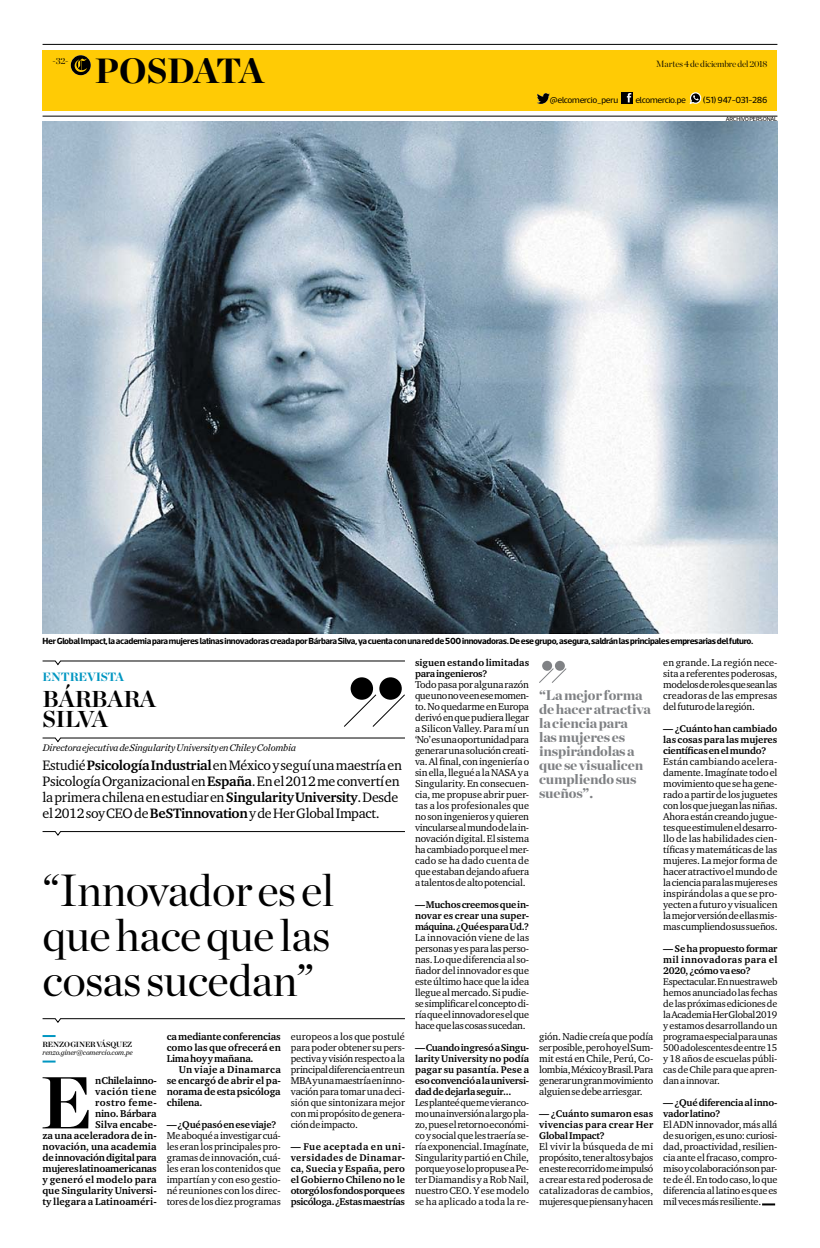
<style>
.page{position:relative;width:820px;height:1248px;background:#fff}
.page>*{position:absolute;margin:0;border:0;box-sizing:border-box;transform-origin:0 0}
.t1{font:700 73.3px "Chronicle Display";color:#000}
.t2{font:45px/45px "Chronicle Display";letter-spacing:-.01em;color:#000;text-align:justify}
.t3{font:900 35px "Chronicle Display";letter-spacing:-.02em;color:#000}
.t4{font:700 23px/20px "Chronicle Display";letter-spacing:-.02em;color:#000}
.t5{font:14px/16px "Charter ITC Pro";letter-spacing:-.02em;color:#000}
.t6{font:900 14px/14px "Chronicle Display";letter-spacing:-.01em;color:#808285}
.t7{font:900 12px "Chronicle Display";letter-spacing:-.01em;color:#0096c1}
.t8{font:10.2px/11px "Charter ITC Pro";letter-spacing:-.02em;color:#000;text-align:justify}
.t9{font:700 10.2px/11px "Charter ITC Pro";color:#000;text-align:justify}
.t10{font:700 10px/11px "Charter ITC Pro";letter-spacing:-.02em;color:#000;text-align:justify}
.t11{font:10px/11px "Charter ITC Pro";letter-spacing:-.01em;color:#000;text-align:justify}
.t12{font:italic 10px "Chronicle Text G1";letter-spacing:-.02em;color:#000}
.t13{font:700 10px/11px "Charter ITC Pro";letter-spacing:.005em;color:#000}
.t14{font:700 9px "Acto";letter-spacing:-.03em;color:#000}
.t15{font:9px "Acto";letter-spacing:-.03em;color:#000}
.t16{font:300 9px "Chronicle Display";letter-spacing:-.025em;color:#000}
.t17{font:9px "Chronicle Display";color:#000}
.t18{font:italic 7.5px "Chronicle Text G1";letter-spacing:-.02em;color:#000}
.t19{font:700 7.5px "Chronicle Display";letter-spacing:-.02em;color:#000}
.t20{font:6px "Acto";letter-spacing:-.03em;color:#000}
.s1{font-weight:700}
</style>
<div class="page">
<hr style="left:43px;top:44px;width:734px;height:1px;background:#000">
<div style="left:43px;top:50px;width:734px;height:60px;background:#ffcb05"></div>
<svg style="left:71px;top:55px;width:20px;height:20px"></svg>
<svg style="left:75px;top:58px;width:12px;height:14px"></svg>
<svg style="left:537px;top:93px;width:12px;height:11px"></svg>
<div style="left:621px;top:92px;width:11px;height:11px;background:#000"></div>
<svg style="left:626px;top:93px;width:5px;height:9px"></svg>
<svg style="left:689px;top:92px;width:12px;height:13px"></svg>
<hr style="left:43px;top:116px;width:734px;height:1px;background:#000">
<img style="left:43px;top:121px;width:734px;height:512px">
<svg style="left:42px;top:660px;width:363px;height:5px"></svg>
<svg style="left:42px;top:737px;width:363px;height:5px"></svg>
<svg style="left:42px;top:831px;width:363px;height:4px"></svg>
<svg style="left:42px;top:1018px;width:363px;height:4px"></svg>
<div style="left:379px;top:677px;width:22px;height:22px;background:#000;border-radius:50%"></div>
<div style="left:350px;top:677px;width:23px;height:22px;background:#000;border-radius:50%"></div>
<svg style="left:344px;top:693px;width:61px;height:34px"></svg>
<svg style="left:43px;top:1035px;width:13px;height:1px"></svg>
<svg style="left:43px;top:1060px;width:13px;height:2px"></svg>
<svg style="left:554px;top:660px;width:10px;height:10px"></svg>
<div style="left:542px;top:660px;width:10px;height:10px;background:#808285;border-radius:50%"></div>
<svg style="left:539px;top:668px;width:27px;height:15px"></svg>
<svg style="left:762px;top:1203px;width:12px;height:2px"></svg>
<p class="t17" style="left:53px;top:54px;width:17px">-32-</p>
<h3 class="t3" style="left:95px;top:42px;width:171px">Posdata</h3>
<p class="t16" style="left:656px;top:57px;width:113px">martes 4 de diciembre del 2018</p>
<p class="t15" style="left:549px;top:95px;width:70px">@elcomercio_peru</p>
<p class="t15" style="left:635px;top:95px;width:52px">elcomercio.pe</p>
<p class="t15" style="left:702px;top:95px;width:66px">(51) 947-031-286</p>
<p class="t20" style="left:725px;top:116px;width:53px">Archivo personal</p>
<p class="t14" style="left:43px;top:635px;width:712px">Her Global Impact, la academia para mujeres latinas innovadoras creada por Bárbara Silva, ya cuenta con una red de 500 innovadoras. De ese grupo, asegura, saldrán las principales empresarias del futuro.</p>
<p class="t7" style="left:43px;top:667px;width:83px">Entrevista</p>
<h3 class="t4" style="left:43px;top:687px;width:115px">BÁRBARA<br>SILVA</h3>
<p class="t12" style="left:43px;top:740px;width:255px">Directora ejecutiva de Singularity University en Chile y Colombia</p>
<p class="t5" style="left:43px;top:757px;width:361px">Estudié <span class="s1">Psicología Industrial</span> en México y seguí una maestría en Psicología Organizacional en <span class="s1">España</span>. En el 2012 me convertí en la primera chilena en estudiar en <span class="s1">Singularity University</span>. Desde el 2012 soy CEO de <span class="s1">BeSTinnovation</span> y de Her Global Impact.</p>
<p class="t8" style="left:663px;top:657px;width:116px">en grande. La región nece&shy;sita a referentes poderosas, modelos de roles que sean las creadoras de las empresas del futuro de la región.</p>
<p class="t10" style="left:663px;top:723px;width:116px">— ¿Cuánto han cambiado las cosas para las mujeres científicas en el mundo?</p>
<p class="t8" style="left:663px;top:756px;width:116px">Están cambiando acelera&shy;damente. Imagínate todo el movimiento que se ha gene&shy;rado a partir de los juguetes con los que juegan las niñas.<br>Ahora están creando jugue&shy;tes que estimulen el desarro&shy;llo de las habilidades cien&shy;tíficas y matemáticas de las mujeres. La mejor forma de hacer atractivo el mundo de la ciencia para las mujeres es inspirándolas a que se pro&shy;yecten a futuro y visualicen la mejor versión de ellas mis&shy;mas cumpliendo sus sueños.</p>
<p class="t10" style="left:663px;top:943px;width:116px">— Se ha propuesto formar mil innovadoras para el 2020, ¿cómo va eso?</p>
<p class="t11" style="left:663px;top:976px;width:116px">Espectacular. En nuestra web hemos anunciado las fechas de las próximas ediciones de la Academia Her Global 2019 y estamos desarrollando un programa especial para unas 500 adolescentes de entre 15 y 18 años de escuelas públi&shy;cas de Chile para que apren&shy;dan a innovar.</p>
<p class="t10" style="left:663px;top:1097px;width:116px">— ¿Qué diferencia al inno&shy;vador latino?</p>
<p class="t8" style="left:663px;top:1119px;width:116px">El ADN innovador, más allá de su origen, es uno: curiosi&shy;dad, proactividad, resilien&shy;cia ante el fracaso, compro&shy;miso y colaboración son par&shy;te de él. En todo caso, lo que diferencia al latino es que es mil veces más resiliente.</p>
<p class="t13" style="left:415px;top:657px;width:116px">siguen estando limitadas para ingenieros?</p>
<p class="t8" style="left:415px;top:679px;width:116px">Todo pasa por alguna razón que uno no ve en ese momen&shy;to. No quedarme en Europa derivó en que pudiera llegar a Silicon Valley. Para mí un ‘No’ es una oportunidad para generar una solución creati&shy;va. Al final, con ingeniería o sin ella, llegué a la NASA y a Singularity. En consecuen&shy;cia, me propuse abrir puer&shy;tas a los profesionales que no son ingenieros y quieren vincularse al mundo de la in&shy;novación digital. El sistema ha cambiado porque el mer&shy;cado se ha dado cuenta de que estaban dejando afuera a talentos de alto potencial.</p>
<p class="t10" style="left:415px;top:899px;width:116px">— Muchos creemos que in&shy;novar es crear una super&shy;máquina. ¿Qué es para Ud.?</p>
<p class="t8" style="left:415px;top:932px;width:116px">La innovación viene de las personas y es para las perso&shy;nas. Lo que diferencia al so&shy;ñador del innovador es que este último hace que la idea llegue al mercado. Si pudie&shy;se simplificar el concepto di&shy;ría que el innovador es el que hace que las cosas sucedan.</p>
<p class="t10" style="left:415px;top:1042px;width:116px">— Cuando ingresó a Singu&shy;larity University no podía pagar su pasantía. Pese a eso convenció a la universi&shy;dad de dejarla seguir...</p>
<p class="t8" style="left:415px;top:1097px;width:116px">Les planteé que me vieran co&shy;mo una inversión a largo pla&shy;zo, pues el retorno económi&shy;co y social que les traería se&shy;ría exponencial. Imagínate, Singularity partió en Chile, porque yo se lo propuse a Pe&shy;ter Diamandis y a Rob Nail, nuestro CEO. Y ese modelo se ha aplicado a toda la re-</p>
<h3 class="t6" style="left:539px;top:686px;width:113px">“La mejor forma de hacer atractiva la ciencia para<br>las mujeres es inspirándolas a que se visualicen cumpliendo sus sueños”.</h3>
<h2 class="t2" style="left:43px;top:864px;width:293px">“Innovador es el que hace que las cosas sucedan”</h2>
<p class="t9" style="left:167px;top:1031px;width:116px">ca mediante conferencias como las que ofrecerá en Lima hoy y mañana.</p>
<p class="t9" style="left:167px;top:1064px;width:116px;text-indent:12px">Un viaje a Dinamarca se encargó de abrir el pa&shy;norama de esta psicóloga chilena.</p>
<p class="t10" style="left:167px;top:1119px;width:111px">— ¿Qué pasó en ese viaje?</p>
<p class="t8" style="left:167px;top:1130px;width:116px">Me aboqué a investigar cuá&shy;les eran los principales pro&shy;gramas de innovación, cuá&shy;les eran los contenidos que impartían y con eso gestio&shy;né reuniones con los direc&shy;tores de los diez programas</p>
<p class="t8" style="left:291px;top:1031px;width:116px">europeos a los que postulé para poder obtener su pers&shy;pectiva y visión respecto a la principal diferencia entre un MBA y una maestría en inno&shy;vación para tomar una deci&shy;sión que sintonizara mejor con mi propósito de genera&shy;ción de impacto.</p>
<p class="t10" style="left:291px;top:1141px;width:116px">— Fue aceptada en uni&shy;versidades de Dinamar&shy;ca, Suecia y España, pero el Gobierno Chileno no le otorgó los fondos porque es psicóloga. ¿Estas maestrías</p>
<p class="t8" style="left:539px;top:1031px;width:116px">gión. Nadie creía que podía ser posible, pero hoy el Sum&shy;mit está en Chile, Perú, Co&shy;lombia, México y Brasil. Para generar un gran movimiento alguien se debe arriesgar.</p>
<p class="t10" style="left:539px;top:1108px;width:115px">— ¿Cuánto sumaron esas vivencias para crear Her Global Impact?</p>
<p class="t8" style="left:539px;top:1141px;width:116px">El vivir la búsqueda de mi propósito, tener altos y bajos en este recorrido me impulsó a crear esta red poderosa de catalizadoras de cambios, mujeres que piensan y hacen</p>
<p class="t19" style="left:43px;top:1037px;width:91px">RENZO GINER VÁS QUEZ</p>
<p class="t18" style="left:43px;top:1046px;width:92px">renzo.giner@comercio.com.pe</p>
<h1 class="t1" style="left:40px;top:1043px;width:48px">E</h1>
<p class="t9" style="left:43px;top:1075px;width:116px;text-align:right">n Chile la inno-<br>vación tiene<br>rostro feme-<br>nino. Bárbara<br>Silva encabe-<br>za una aceleradora de in&shy;novación, una academia de innovación digital para mujeres latinoamericanas y generó el modelo para que Singularity Universi&shy;ty llegara a Latinoaméri-</p>
</div>
